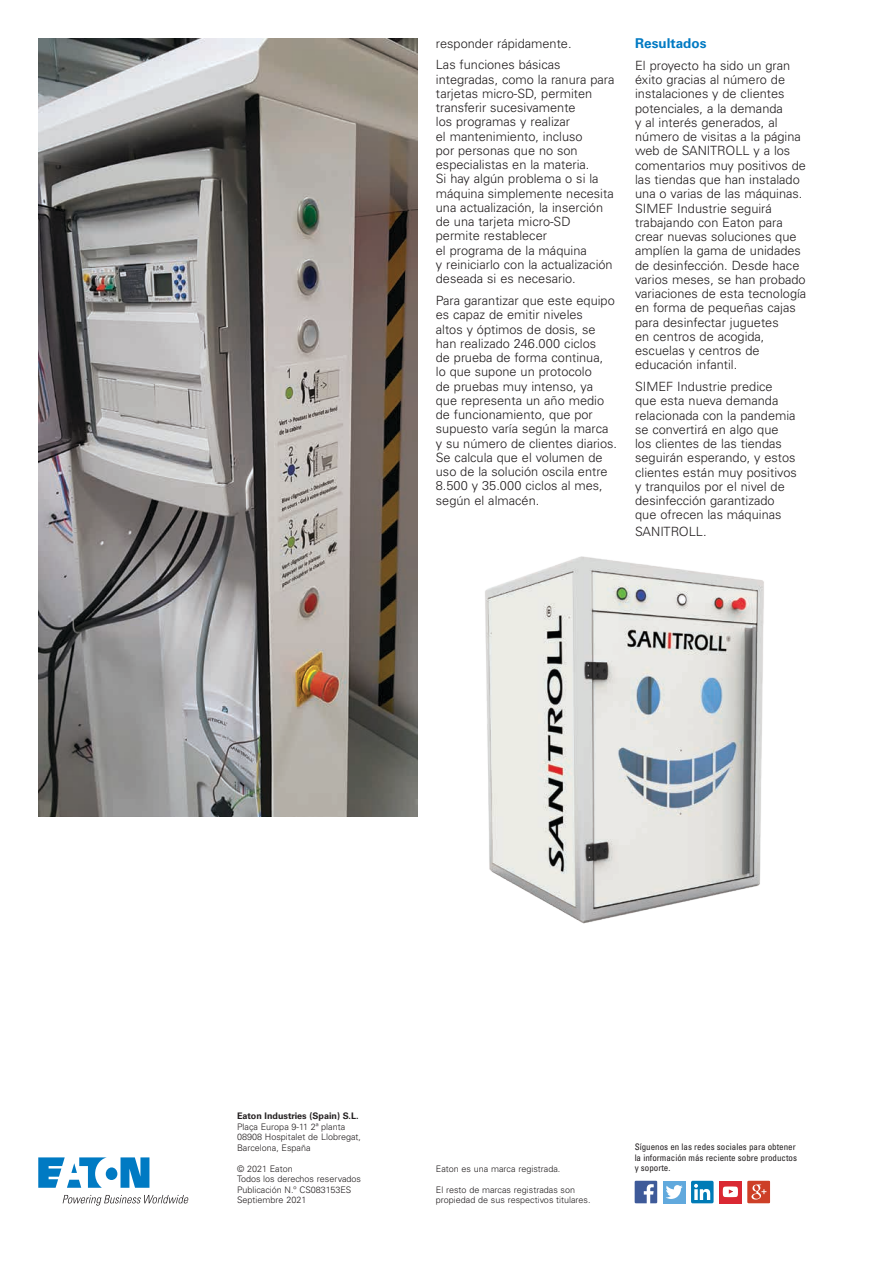
<style>
.page{position:relative;width:893px;height:1263px;background:#fff}
.page>*{position:absolute;margin:0;border:0;box-sizing:border-box;transform-origin:0 0}
.t1{font:700 13.5px "Univers LT Std";color:#007ac3}
.t2{font:300 12.75px/14.2px "Univers LT Std";color:#231f20}
.t3{font:300 9px/10.5px "Univers LT Std";color:#231f20}
.t4{font:condensed 9px/10.5px "Univers LT Std";color:#231f20}
.t5{font:700 9px "Univers LT Std";color:#231f20}
</style>
<div class="page">
<img style="left:38px;top:38px;width:380px;height:778px">
<img style="left:485px;top:556px;width:279px;height:368px">
<div style="left:719px;top:1181px;width:23px;height:22px;background:#da2832"></div>
<div style="left:663px;top:1181px;width:22px;height:22px;background:#61a9dd"></div>
<svg style="left:635px;top:1181px;width:22px;height:22px"></svg>
<svg style="left:666px;top:1185px;width:17px;height:14px"></svg>
<div style="left:691px;top:1181px;width:23px;height:22px;background:#007bb6;border-radius:2px"></div>
<svg style="left:694px;top:1184px;width:16px;height:16px"></svg>
<svg style="left:747px;top:1181px;width:23px;height:22px"></svg>
<img style="left:751px;top:1184px;width:10px;height:15px">
<svg style="left:723px;top:1186px;width:15px;height:11px"></svg>
<svg style="left:38px;top:1157px;width:111px;height:31px"></svg>
<svg style="left:63px;top:1195px;width:126px;height:10px"></svg>
<p class="t2" style="left:436px;top:32px;width:137px;line-height:21.8px">responder rápidamente.<br>Las funciones básicas</p>
<p class="t2" style="left:436px;top:72px;width:180px">integradas, como la ranura para tarjetas micro-SD, permiten transferir sucesivamente<br>los programas y realizar<br>el mantenimiento, incluso<br>por personas que no son especialistas en la materia.<br>Si hay algún problema o si la máquina simplemente necesita una actualización, la inserción de una tarjeta micro-SD permite restablecer<br>el programa de la máquina<br>y reiniciarlo con la actualización deseada si es necesario.</p>
<p class="t2" style="left:436px;top:293px;width:183px">Para garantizar que este equipo es capaz de emitir niveles<br>altos y óptimos de dosis, se han realizado 246.000 ciclos<br>de prueba de forma continua,<br>lo que supone un protocolo<br>de pruebas muy intenso, ya que representa un año medio de funcionamiento, que por supuesto varía según la marca y su número de clientes diarios.<br>Se calcula que el volumen de uso de la solución oscila entre<br>8.500 y 35.000 ciclos al mes, según el almacén.</p>
<p class="t1" style="left:635px;top:36px;width:73px">Resultados</p>
<p class="t2" style="left:635px;top:58px;width:173px">El proyecto ha sido un gran éxito gracias al número de instalaciones y de clientes potenciales, a la demanda<br>y al interés generados, al número de visitas a la página web de SANITROLL y a los comentarios muy positivos de las tiendas que han instalado una o varias de las máquinas.<br>SIMEF Industrie seguirá trabajando con Eaton para crear nuevas soluciones que amplíen la gama de unidades de desinfección. Desde hace varios meses, se han probado variaciones de esta tecnología en forma de pequeñas cajas para desinfectar juguetes<br>en centros de acogida, escuelas y centros de educación infantil.</p>
<p class="t2" style="left:635px;top:379px;width:163px">SIMEF Industrie predice que esta nueva demanda relacionada con la pandemia se convertirá en algo que los clientes de las tiendas seguirán esperando, y estos clientes están muy positivos y tranquilos por el nivel de desinfección garantizado que ofrecen las máquinas</p>
<p class="t2" style="left:635px;top:524px;width:73px">SANITROLL.</p>
<p class="t5" style="left:237px;top:1111px;width:123px">Eaton Industries (Spain) S.L.</p>
<p class="t3" style="left:237px;top:1121px;width:125px">Plaça Europa 9-11 2ª planta<br>08908 Hospitalet de Llobregat,<br>Barcelona, España</p>
<p class="t3" style="left:237px;top:1163px;width:126px">© 2021 Eaton<br>Todos los derechos reservados<br>Publicación N.º CS083153ES<br>Septiembre 2021</p>
<p class="t3" style="left:436px;top:1163px;width:126px">Eaton es una marca registrada.</p>
<p class="t3" style="left:436px;top:1184px;width:156px">El resto de marcas registradas son propiedad de sus respectivos titulares.</p>
<p class="t4" style="left:635px;top:1141px;width:164px">Síguenos en las redes sociales para obtener la información más reciente sobre productos y soporte.</p>
</div>
